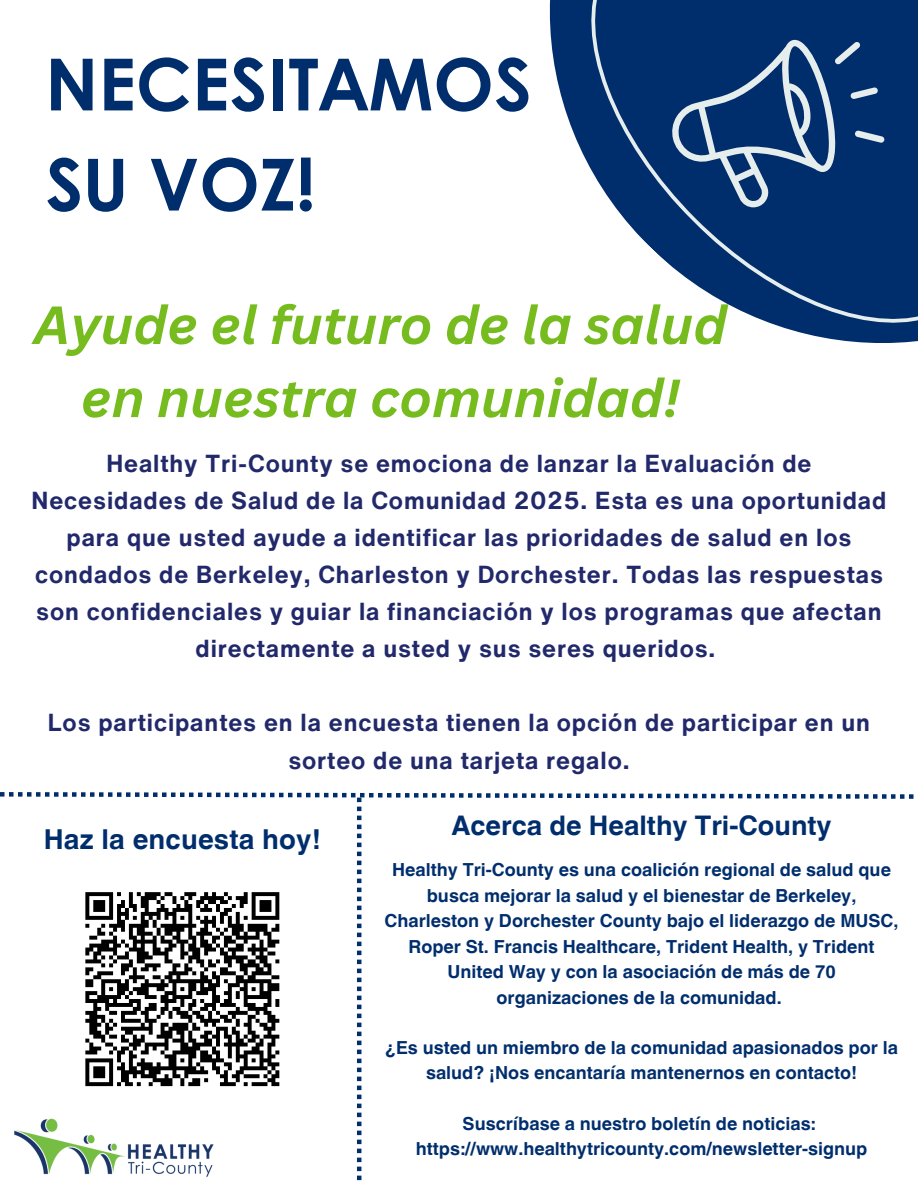
<style>
.page{position:relative;width:918px;height:1188px;background:#fff}
.page>*{position:absolute;margin:0;border:0;box-sizing:border-box;transform-origin:0 0}
.t1{font:700 72px/100.2px "Century Gothic";color:#002e6d}
.t2{font:italic 700 52.5px/73.2px "Canva Sans";color:#76bc1f;text-align:center}
.t3{font:700 27.45px "Helvetica World";letter-spacing:.005em;color:#002e6d}
.t4{font:700 27px "Helvetica World";color:#002e6d}
.t5{font:700 24px/37.2px "Helvetica Now Text";letter-spacing:.035em;color:#21296b;text-align:center}
.t6{font:700 18px/25.5px "Helvetica World";color:#002e6d;text-align:center}
</style>
<div class="page">
<svg style="left:549px;top:0;width:369px;height:343px;fill:#002e6d"></svg>
<svg style="left:671px;top:40px;width:214px;height:167px;background:#254c81"></svg>
<svg style="left:0;top:792px;width:914px;height:388px"></svg>
<p class="t1" style="left:45px;top:31px;width:488px">NECESITAMOS<br>SU VOZ!</p>
<p class="t2" style="left:34px;top:287px;width:695px">Ayude el futuro de la salud en nuestra comunidad!</p>
<p class="t5" style="left:32px;top:444px;width:856px">Healthy Tri-County se emociona de lanzar la Evaluación de Necesidades de Salud de la Comunidad 2025. Esta es una oportunidad para que usted ayude a identificar las prioridades de salud en los condados de Berkeley, Charleston y Dorchester. Todas las respuestas son confidenciales y guiar la financiación y los programas que afectan directamente a usted y sus seres queridos.</p>
<p class="t5" style="left:48px;top:704px;width:824px">Los participantes en la encuesta tienen la opción de participar en un sorteo de una tarjeta regalo.</p>
<h3 class="t3" style="left:44px;top:817px;width:279px">Haz la encuesta hoy!</h3>
<p class="t4" style="left:451px;top:803px;width:382px">Acerca de Healthy Tri-County</p>
<h1 class="t6" style="left:385px;top:855px;width:516px">Healthy Tri-County es una coalición regional de salud que busca mejorar la salud y el bienestar de Berkeley, Charleston y Dorchester County bajo el liderazgo de MUSC, Roper St. Francis Healthcare, Trident Health, y Trident United Way y con la asociación de más de 70 organizaciones de la comunidad.</h1>
<h2 class="t6" style="left:385px;top:1033px;width:514px">¿Es usted un miembro de la comunidad apasionados por la salud? ¡Nos encantaría mantenernos en contacto!</h2>
<h4 class="t6" style="left:463px;top:1109px;width:354px">Suscríbase a nuestro boletín de noticias:</h4>
<h4 class="t6" style="left:416px;top:1134px;width:453px">https://www.healthytricounty.com/newsletter-signup</h4>
</div>
